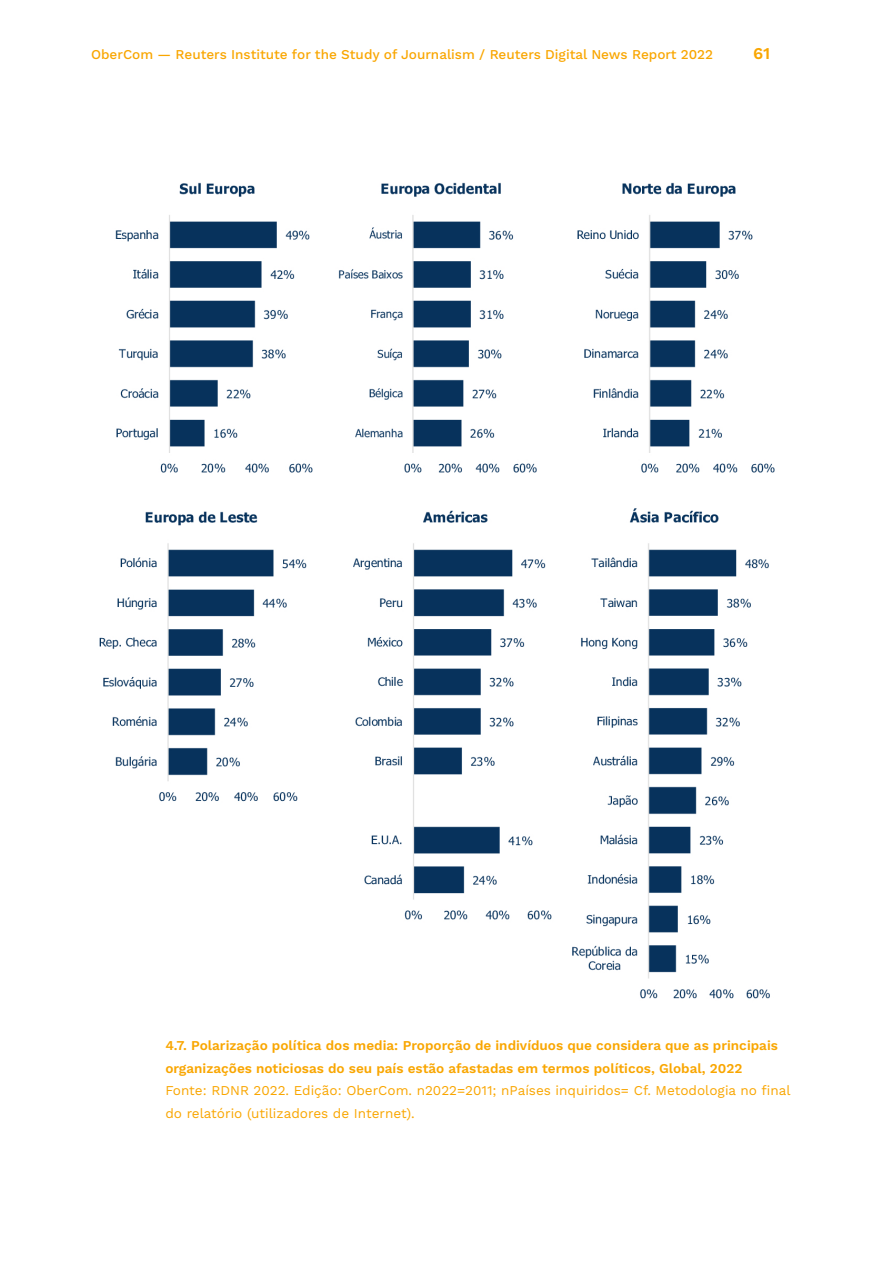
<style>
.page{position:relative;width:893px;height:1263px;background:#fff}
.page>*{position:absolute;margin:0;border:0;box-sizing:border-box;transform-origin:0 0}
.t1{font:600 16.5px "Work Sans";color:#f9a600}
.t2{font:600 13.5px/22.5px "Work Sans";color:#f9a600}
.t3{font:13.5px/22.5px "Work Sans";color:#f9a600}
.t4{font:500 13.5px "Work Sans";color:#f9a600}
</style>
<div class="page">
<img style="left:99px;top:182px;width:676px;height:817px">
<p class="t4" style="left:91px;top:47px;width:624px">OberCom — Reuters Institute for the Study of Journalism / Reuters Digital News Report 2022</p>
<p class="t1" style="left:753px;top:44px;width:19px">61</p>
<p class="t2" style="left:165px;top:1035px;width:614px">4.7. Polarização política dos media: Proporção de indivíduos que considera que as principais organizações noticiosas do seu país estão afastadas em termos políticos, Global, 2022</p>
<p class="t3" style="left:165px;top:1080px;width:627px">Fonte: RDNR 2022. Edição: OberCom. n2022=2011; nPaíses inquiridos= Cf. Metodologia no final do relatório (utilizadores de Internet).</p>
</div>
